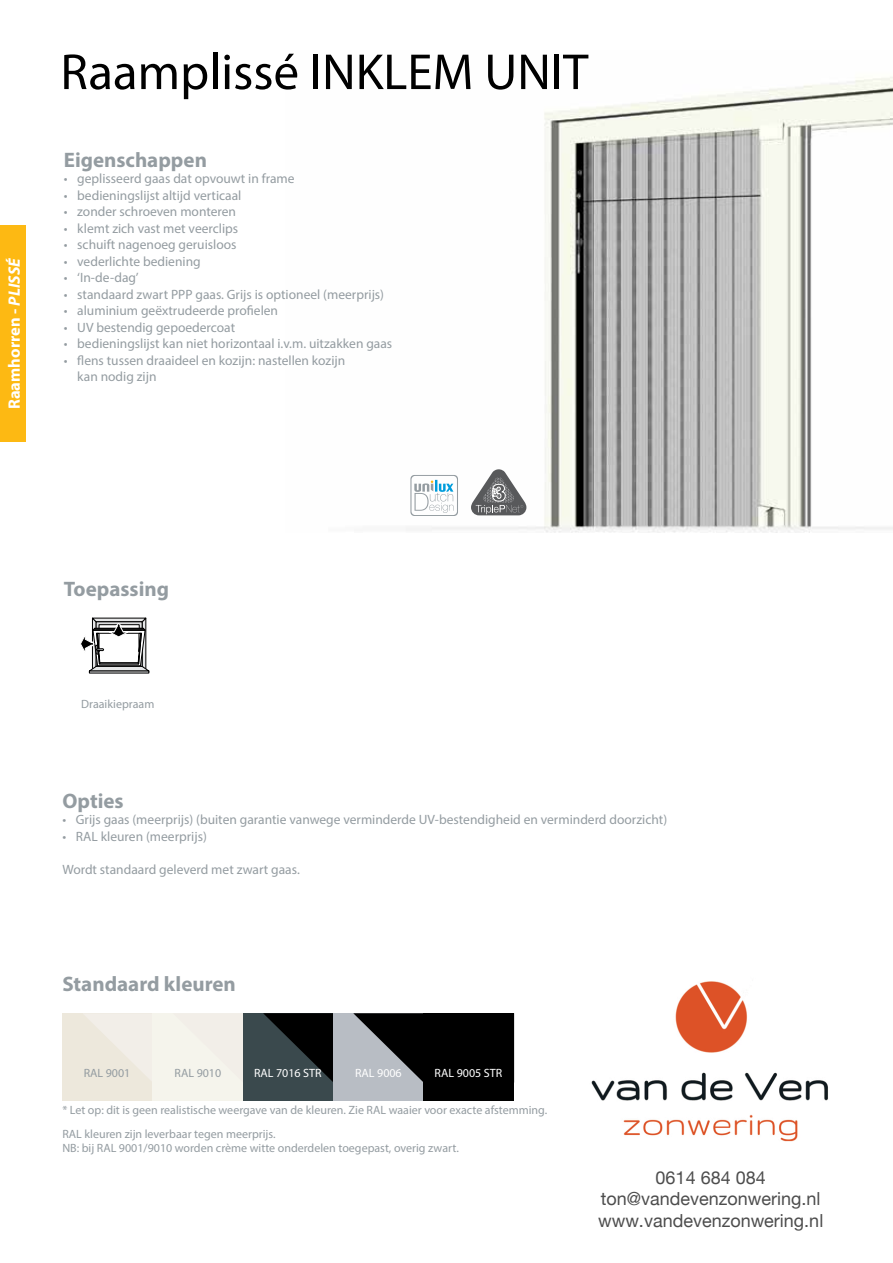
<style>
.page{position:relative;width:893px;height:1263px;background:#fff}
.page>*{position:absolute;margin:0;border:0;box-sizing:border-box;transform-origin:0 0}
.t1{font:51px "Myriad Pro";color:#000}
.t2{font:700 21px "Myriad Pro";color:#949ca1}
.t3{font:18px/21.6px "Helvetica Neue";color:#4d4d4d;text-align:center}
.t4{font:700 16.5px "Myriad Pro";color:#fff}
.t5{font:13.5px/16.5px "Myriad Pro";color:#949ca1}
.t6{font:12px/14.4px "Myriad Pro";color:#949ca1}
.t7{font:12px "Myriad Pro";color:#fff}
.s1{font-style:italic}
</style>
<div class="page">
<div style="left:62px;top:1013px;width:91px;height:88px;background:#ede8dc"></div>
<svg style="left:84px;top:1013px;width:69px;height:69px"></svg>
<div style="left:153px;top:1013px;width:90px;height:88px;background:#f5f4ec"></div>
<div style="left:243px;top:1013px;width:91px;height:88px;background:#3a494d"></div>
<svg style="left:263px;top:1013px;width:70px;height:69px"></svg>
<div style="left:333px;top:1013px;width:91px;height:88px;background:#b8bdc4"></div>
<svg style="left:353px;top:1013px;width:71px;height:69px"></svg>
<div style="left:424px;top:1013px;width:90px;height:88px;background:#000"></div>
<img style="left:406px;top:76px;width:487px;height:456px">
<svg style="left:471px;top:469px;width:55px;height:46px"></svg>
<svg style="left:410px;top:475px;width:48px;height:41px"></svg>
<div style="left:0;top:225px;width:26px;height:217px;background:#fdb913"></div>
<svg style="left:80px;top:617px;width:70px;height:54px"></svg>
<img style="left:591px;top:981px;width:237px;height:161px">
<p class="t4" style="left:4px;top:409px;width:153px;rotate:-90deg">Raamhorren - <span class="s1">PLISSÉ</span></p>
<h1 class="t1" style="left:60px;top:41px;width:529px">Raamplissé INKLEM UNIT</h1>
<h2 class="t2" style="left:64px;top:146px;width:145px">Eigenschappen</h2>
<p class="t5" style="left:64px;top:170px;width:232px">• geplisseerd gaas dat opvouwt in frame</p>
<p class="t5" style="left:64px;top:187px;width:179px">• bedieningslijst altijd verticaal</p>
<p class="t5" style="left:64px;top:203px;width:174px">• zonder schroeven monteren</p>
<p class="t5" style="left:64px;top:220px;width:176px">• klemt zich vast met veerclips</p>
<p class="t5" style="left:64px;top:236px;width:174px">• schuift nagenoeg geruisloos</p>
<p class="t5" style="left:64px;top:253px;width:138px">• vederlichte bediening</p>
<p class="t5" style="left:64px;top:269px;width:76px">• ‘In-de-dag’</p>
<p class="t5" style="left:64px;top:286px;width:322px">• standaard zwart PPP gaas. Grijs is optioneel (meerprijs)</p>
<p class="t5" style="left:64px;top:302px;width:216px">• aluminium geëxtrudeerde profielen</p>
<p class="t5" style="left:64px;top:319px;width:173px">• UV bestendig gepoedercoat</p>
<p class="t5" style="left:64px;top:335px;width:330px">• bedieningslijst kan niet horizontaal i.v.m. uitzakken gaas</p>
<p class="t5" style="left:77px;top:352px;width:270px;text-indent:-14px">• flens tussen draaideel en kozijn: nastellen kozijn kan nodig zijn</p>
<h2 class="t2" style="left:64px;top:575px;width:107px">Toepassing</h2>
<p class="t6" style="left:81px;top:697px;width:75px">Draaikiepraam</p>
<h2 class="t2" style="left:62px;top:787px;width:63px">Opties</h2>
<p class="t5" style="left:62px;top:811px;width:606px">• Grijs gaas (meerprijs) (buiten garantie vanwege verminderde UV-bestendigheid en verminderd doorzicht)</p>
<p class="t5" style="left:62px;top:828px;width:146px">• RAL kleuren (meerprijs)</p>
<p class="t5" style="left:62px;top:861px;width:239px">Wordt standaard geleverd met zwart gaas.</p>
<h2 class="t2" style="left:62px;top:970px;width:175px">Standaard kleuren</h2>
<p class="t7" style="left:254px;top:1066px;width:69px">RAL 7016 STR</p>
<p class="t7" style="left:435px;top:1066px;width:69px">RAL 9005 STR</p>
<p class="t6" style="left:84px;top:1066px;width:48px">RAL 9001</p>
<p class="t6" style="left:175px;top:1066px;width:48px">RAL 9010</p>
<p class="t7" style="left:355px;top:1066px;width:48px">RAL 9006</p>
<p class="t6" style="left:62px;top:1102px;width:486px">* Let op: dit is geen realistische weergave van de kleuren. Zie RAL waaier voor exacte afstemming.</p>
<p class="t6" style="left:62px;top:1126px;width:398px">RAL kleuren zijn leverbaar tegen meerprijs.<br>NB: bij RAL 9001/9010 worden crème witte onderdelen toegepast, overig zwart.</p>
<h3 class="t3" style="left:598px;top:1167px;width:227px">0614 684 084 ton@vandevenzonwering.nl www.vandevenzonwering.nl</h3>
</div>
